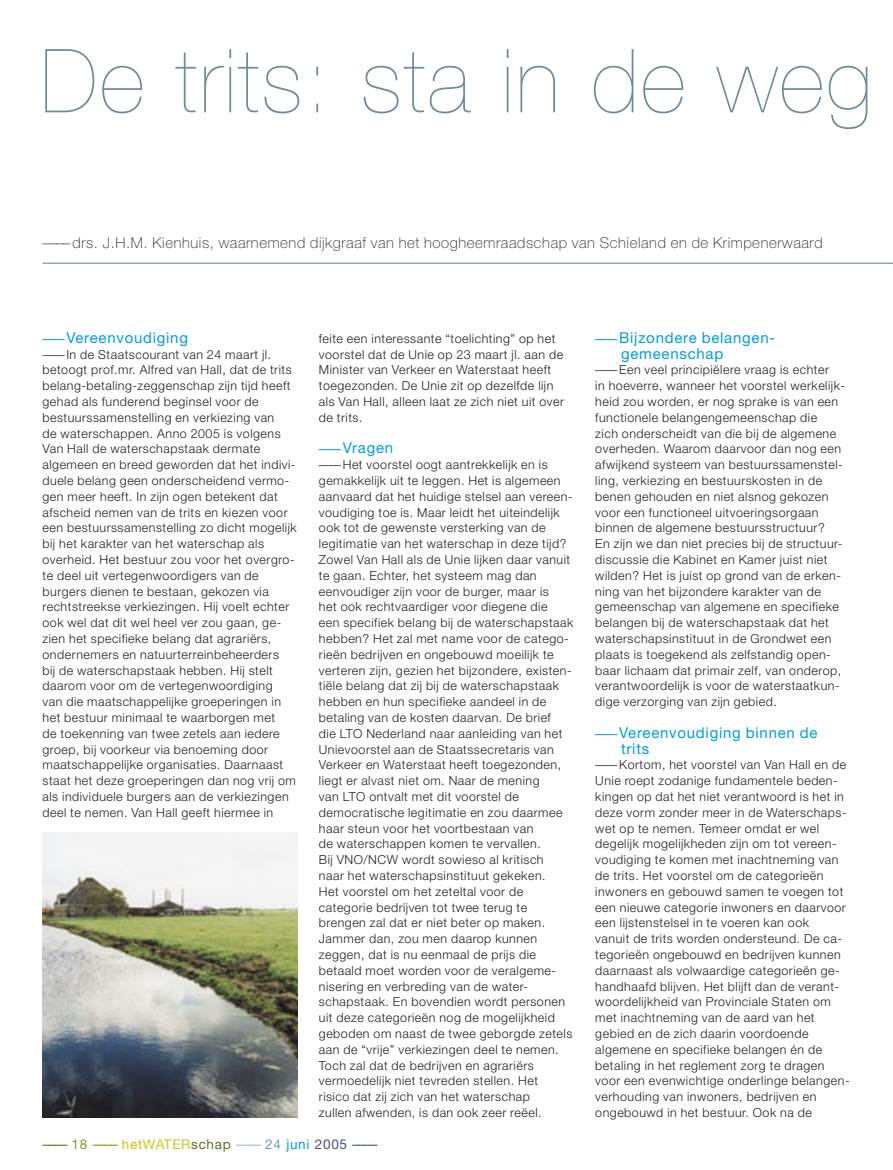
<style>
.page{position:relative;width:893px;height:1170px;background:#fff}
.page>*{position:absolute;margin:0;border:0;box-sizing:border-box;transform-origin:0 0}
.Hoofdartikel__KOP{font:200 88.5px "Helvetica Neue";letter-spacing:.025em;color:#6c8c9e}
.Tussenkop{font:15px/15.8px "Helvetica Neue";letter-spacing:.05em;color:#009edc}
.Tekstschrijver{font:100 15px "Helvetica Neue";letter-spacing:.04em;color:#212125}
.t1{font:13.5px "Helvetica Neue";letter-spacing:.05em;color:#547824}
.Bodytekst{font:300 12.45px/15.8px "Helvetica Neue";letter-spacing:.04em;color:#212125}
.s1{font-size:12px}
.s2{color:#7b9c29}
.s3{color:#dfbb00}
.s4{color:#c1ce1d}
.s5{color:#a1bfb5}
.s6{color:#62a1bf}
.s7{color:#009edc}
.s8{color:#44527c}
</style>
<div class="page">
<img style="left:43px;top:832px;width:255px;height:284px">
<hr style="left:43px;top:262px;width:850px;height:2px;background:#6c8c9e">
<p class="Hoofdartikel__KOP" style="left:40px;top:30px;width:833px">De trits: sta in de weg</p>
<p class="Tekstschrijver" style="left:43px;top:234px;width:782px">–––– drs. J.H.M. Kienhuis, waarnemend dijkgraaf van het hoogheemraadschap van Schieland en de Krimpenerwaard</p>
<p class="Tussenkop" style="left:43px;top:329px;width:147px"><span class="s1">––––</span>Vereenvoudiging</p>
<p class="Bodytekst" style="left:43px;top:346px;width:256px"><span class="s1">––––</span>In de Staatscourant van 24 maart jl. betoogt prof.mr. Alfred van Hall, dat de trits belang-betaling-zeggenschap zijn tijd heeft gehad als funderend beginsel voor de bestuurssamenstelling en verkiezing van<br>de waterschappen. Anno 2005 is volgens Van Hall de waterschapstaak dermate algemeen en breed geworden dat het indivi&shy;duele belang geen onderscheidend vermo&shy;gen meer heeft. In zijn ogen betekent dat afscheid nemen van de trits en kiezen voor een bestuurssamenstelling zo dicht mogelijk bij het karakter van het waterschap als overheid. Het bestuur zou voor het overgro&shy;te deel uit vertegenwoordigers van de burgers dienen te bestaan, gekozen via rechtstreekse verkiezingen. Hij voelt echter ook wel dat dit wel heel ver zou gaan, ge&shy;zien het specifieke belang dat agrariërs, ondernemers en natuurterreinbeheerders</p>
<p class="Bodytekst" style="left:43px;top:662px;width:255px">bij de waterschapstaak hebben. Hij stelt daarom voor om de vertegenwoordiging<br>van die maatschappelijke groeperingen in het bestuur minimaal te waarborgen met<br>de toekenning van twee zetels aan iedere groep, bij voorkeur via benoeming door maatschappelijke organisaties. Daarnaast staat het deze groeperingen dan nog vrij om als individuele burgers aan de verkiezingen deel te nemen. Van Hall geeft hiermee in</p>
<p class="Bodytekst" style="left:319px;top:330px;width:247px">feite een interessante “toelichting” op het voorstel dat de Unie op 23 maart jl. aan de Minister van Verkeer en Waterstaat heeft toegezonden. De Unie zit op dezelfde lijn als Van Hall, alleen laat ze zich niet uit over de trits.</p>
<p class="Tussenkop" style="left:319px;top:440px;width:76px"><span class="s1">––––</span>Vragen</p>
<p class="Bodytekst" style="left:319px;top:456px;width:256px"><span class="s1">––––</span>Het voorstel oogt aantrekkelijk en is gemakkelijk uit te leggen. Het is algemeen aanvaard dat het huidige stelsel aan vereen&shy;voudiging toe is. Maar leidt het uiteindelijk ook tot de gewenste versterking van de legitimatie van het waterschap in deze tijd?<br>Zowel Van Hall als de Unie lijken daar vanuit te gaan. Echter, het systeem mag dan eenvoudiger zijn voor de burger, maar is<br>het ook rechtvaardiger voor diegene die<br>een specifiek belang bij de waterschapstaak hebben? Het zal met name voor de catego&shy;rieën bedrijven en ongebouwd moeilijk te verteren zijn, gezien het bijzondere, existen&shy;tiële belang dat zij bij de waterschapstaak hebben en hun specifieke aandeel in de betaling van de kosten daarvan. De brief<br>die LTO Nederland naar aanleiding van het Unievoorstel aan de Staatssecretaris van Verkeer en Waterstaat heeft toegezonden, liegt er alvast niet om. Naar de mening<br>van LTO ontvalt met dit voorstel de democratische legitimatie en zou daarmee haar steun voor het voortbestaan van<br>de waterschappen komen te vervallen.<br>Bij VNO/NCW wordt sowieso al kritisch<br>naar het waterschapsinstituut gekeken.<br>Het voorstel om het zeteltal voor de categorie bedrijven tot twee terug te brengen zal dat er niet beter op maken.<br>Jammer dan, zou men daarop kunnen zeggen, dat is nu eenmaal de prijs die betaald moet worden voor de veralgeme&shy;nisering en verbreding van de water&shy;schapstaak. En bovendien wordt personen uit deze categorieën nog de mogelijkheid geboden om naast de twee geborgde zetels aan de “vrije” verkiezingen deel te nemen.<br>Toch zal dat de bedrijven en agrariërs vermoedelijk niet tevreden stellen. Het<br>risico dat zij zich van het waterschap<br>zullen afwenden, is dan ook zeer reëel.</p>
<p class="t1" style="left:43px;top:1135px;width:336px">–––– <span class="s2">18 ––––</span> <span class="s3">het</span><span class="s4">WATER</span>schap <span class="s5">––––</span> <span class="s6">24</span> <span class="s7">juni</span> <span class="s8">2005 ––––</span></p>
<p class="Tussenkop" style="left:621px;top:329px;width:156px;text-indent:-26px"><span class="s1">––––</span>Bijzondere belangen&shy;gemeenschap</p>
<p class="Bodytekst" style="left:595px;top:362px;width:235px"><span class="s1">––––</span>Een veel principiëlere vraag is echter</p>
<p class="Bodytekst" style="left:595px;top:377px;width:251px">in hoeverre, wanneer het voorstel werkelijk&shy;heid zou worden, er nog sprake is van een functionele belangengemeenschap die<br>zich onderscheidt van die bij de algemene overheden. Waarom daarvoor dan nog een afwijkend systeem van bestuurssamenstel&shy;ling, verkiezing en bestuurskosten in de benen gehouden en niet alsnog gekozen voor een functioneel uitvoeringsorgaan binnen de algemene bestuursstructuur?<br>En zijn we dan niet precies bij de structuur&shy;discussie die Kabinet en Kamer juist niet wilden? Het is juist op grond van de erken&shy;ning van het bijzondere karakter van de</p>
<p class="Bodytekst" style="left:595px;top:598px;width:247px">gemeenschap van algemene en specifieke belangen bij de waterschapstaak dat het waterschapsinstituut in de Grondwet een plaats is toegekend als zelfstandig open&shy;baar lichaam dat primair zelf, van onderop, verantwoordelijk is voor de waterstaatkun&shy;dige verzorging van zijn gebied.</p>
<p class="Tussenkop" style="left:621px;top:724px;width:198px;text-indent:-26px"><span class="s1">––––</span>Vereenvoudiging binnen de trits</p>
<p class="Bodytekst" style="left:595px;top:756px;width:253px"><span class="s1">––––</span>Kortom, het voorstel van Van Hall en de Unie roept zodanige fundamentele beden&shy;kingen op dat het niet verantwoord is het in deze vorm zonder meer in de Waterschaps&shy;wet op te nemen. Temeer omdat er wel degelijk mogelijkheden zijn om tot vereen&shy;voudiging te komen met inachtneming van de trits. Het voorstel om de categorieën inwoners en gebouwd samen te voegen tot een nieuwe categorie inwoners en daarvoor een lijstenstelsel in te voeren kan ook</p>
<p class="Bodytekst" style="left:595px;top:930px;width:248px">vanuit de trits worden ondersteund. De ca&shy;tegorieën ongebouwd en bedrijven kunnen daarnaast als volwaardige categorieën ge&shy;handhaafd blijven. Het blijft dan de verant&shy;woordelijkheid van Provinciale Staten om met inachtneming van de aard van het</p>
<p class="Bodytekst" style="left:595px;top:1025px;width:256px">gebied en de zich daarin voordoende algemene en specifieke belangen én de betaling in het reglement zorg te dragen voor een evenwichtige onderlinge belangen&shy;verhouding van inwoners, bedrijven en ongebouwd in het bestuur. Ook na de</p>
</div>
